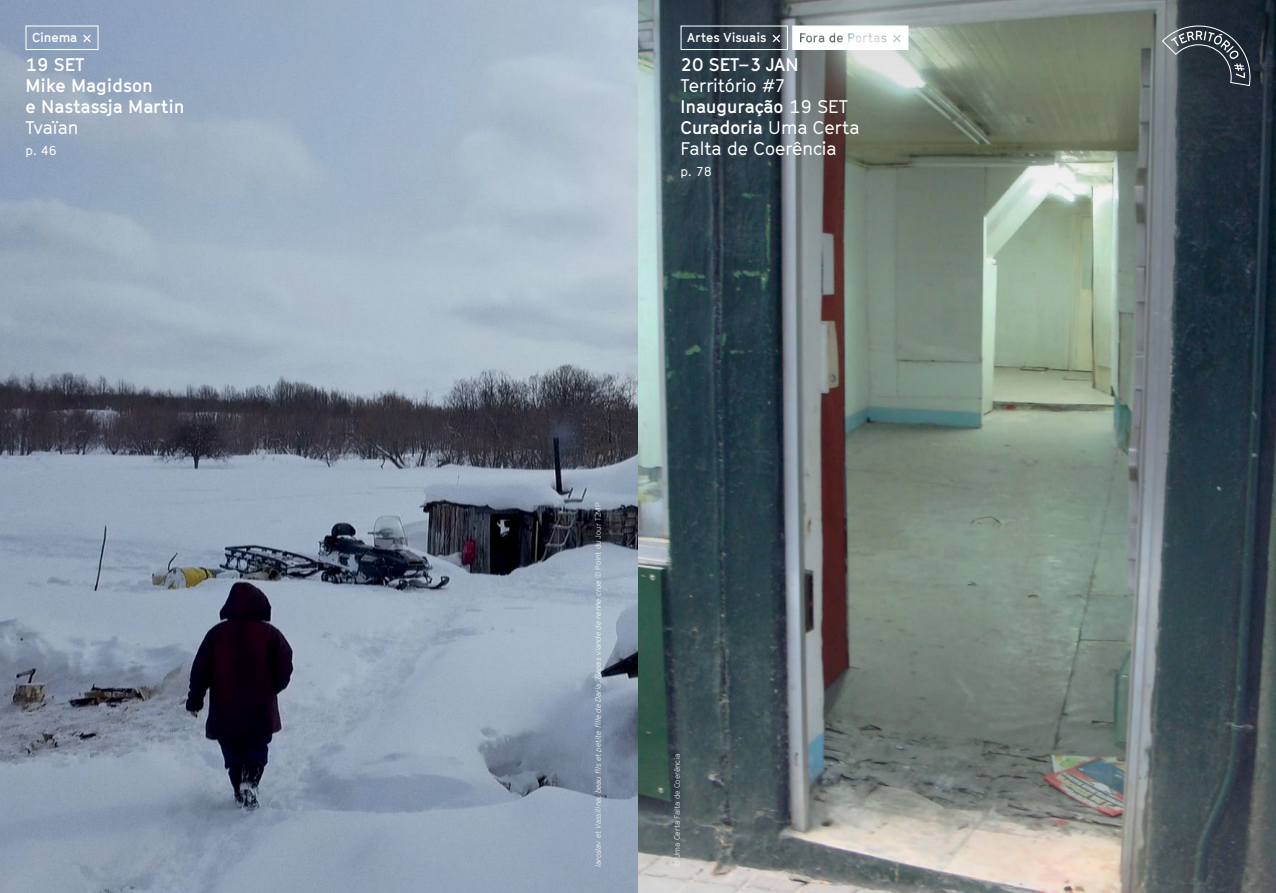
<style>
.page{position:relative;width:1276px;height:893px;background:#fff}
.page>*{position:absolute;margin:0;border:0;box-sizing:border-box;transform-origin:0 0}
.t1{font:18px/21px "GT Cinetype";color:#fff}
.t2{font:700 18px/21px "GT Cinetype";color:#fff}
.t3{font:700 12.75px "GT Cinetype";color:#fff}
.t4{font:12.75px "GT Cinetype";color:#fff}
.t5{font:italic 300 7.5px "GT Cinetype";color:#fff}
.t6{font:300 7.5px "GT Cinetype";color:#fff}
.s1{font-weight:700}
.s2{font-style:normal}
</style>
<div class="page">
<img style="left:0;top:0;width:1276px;height:893px">
<svg style="left:638px;top:0;width:638px;height:298px;background:#63716d"></svg>
<div style="left:680px;top:26px;width:108px;height:24px;border:1px solid #fff"></div>
<svg style="left:772px;top:35px;width:8px;height:7px"></svg>
<svg style="left:794px;top:28px;width:112px;height:20px"></svg>
<div style="left:26px;top:26px;width:73px;height:24px;border:1px solid #fff"></div>
<svg style="left:83px;top:35px;width:8px;height:7px"></svg>
<svg style="left:1161px;top:25px;width:89px;height:61px;background:#49525a"></svg>
<h2 class="t3" style="left:32px;top:30px;width:47px">Cinema</h2>
<h1 class="t2" style="left:26px;top:54px;width:160px">19 SET<br>Mike Magidson<br>e Nastassja Martin</h1>
<h1 class="t1" style="left:26px;top:117px;width:54px">Tvaïan</h1>
<h2 class="t4" style="left:26px;top:143px;width:33px">p. 46</h2>
<h2 class="t3" style="left:687px;top:30px;width:81px">Artes Visuais</h2>
<h1 class="t2" style="left:680px;top:54px;width:120px">20 SET–3 JAN</h1>
<h1 class="t1" style="left:680px;top:75px;width:181px">Território #7<br><span class="s1">Inauguração</span> 19 SET<br><span class="s1">Curadoria</span> Uma Certa<br>Falta de Coerência</h1>
<h2 class="t4" style="left:680px;top:164px;width:33px">p. 78</h2>
<p class="t5" style="left:593px;top:867px;width:366px;rotate:-90deg">Iaroslav et Vassilina, beau fils et petite fille de Daria. Repas viande de renne crue <span class="s2">© Point du Jour T2MP</span></p>
<p class="t6" style="left:673px;top:867px;width:116px;rotate:-90deg">© Uma Certa Falta de Coerência</p>
</div>
